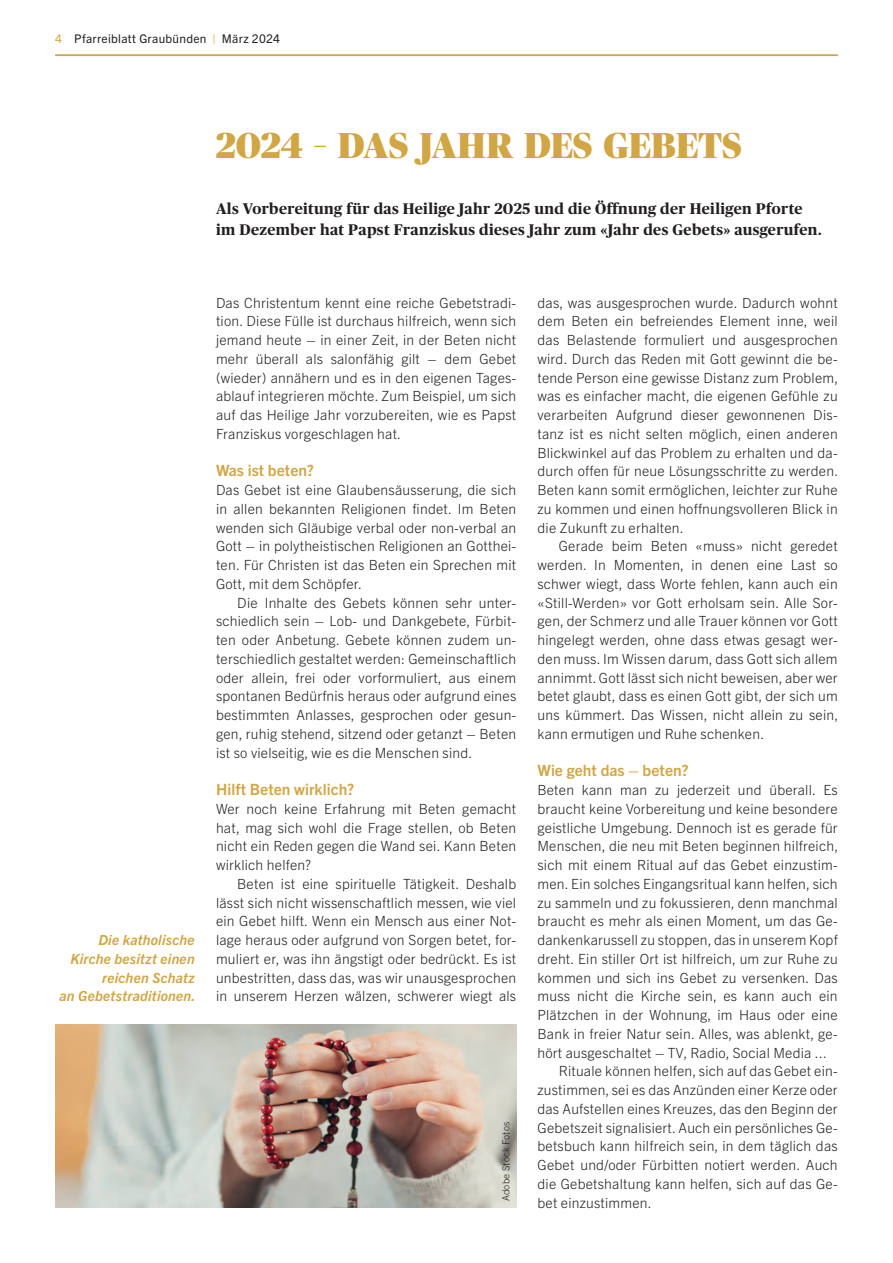
<style>
.page{position:relative;width:893px;height:1263px;background:#fff}
.page>*{position:absolute;margin:0;border:0;box-sizing:border-box;transform-origin:0 0}
.t1{font:900 36px "Publico Banner";letter-spacing:.015em;color:#d1a644}
.t2{font:700 15.6px "Trade Gothic Next LT Pro";letter-spacing:.005em;color:#d1a644}
.t3{font:700 15.3px/21px "Publico";letter-spacing:.025em;color:#231f20}
.t4{font:300 14.1px/18.8px "Trade Gothic Next LT Pro";letter-spacing:.015em;color:#231f20;text-align:justify}
.t5{font:italic 700 14.1px/18.8px "Trade Gothic Next LT Pro";letter-spacing:.015em;color:#d1a644;text-align:right}
.t6{font:12px "Trade Gothic Next LT Pro";letter-spacing:.025em;color:#231f20}
.t7{font:300 9.75px "Trade Gothic Next LT Pro";letter-spacing:.015em;color:#231f20}
.s1{color:#d1a644}
</style>
<div class="page">
<hr style="left:55px;top:55px;width:783px;height:1px;background:#d1a644">
<img style="left:55px;top:1025px;width:461px;height:183px">
<p class="t6" style="left:55px;top:31px;width:226px"><span class="s1">4</span> Pfarreiblatt Graubünden <span class="s1">|</span> März 2024</p>
<h1 class="t1" style="left:216px;top:125px;width:527px">2024 – DAS JAHR DES GEBETS</h1>
<p class="t3" style="left:216px;top:198px;width:607px">Als Vorbereitung für das Heilige Jahr 2025 und die Öffnung der Heiligen Pforte im Dezember hat Papst Franziskus dieses Jahr zum «Jahr des Gebets» ausgerufen.</p>
<p class="t5" style="left:59px;top:930px;width:138px">Die katholische<br>Kirche besitzt einen reichen Schatz<br>an Gebetstraditionen.</p>
<p class="t4" style="left:216px;top:292px;width:302px">Das Christentum kennt eine reiche Gebetstradi&shy;tion. Diese Fülle ist durchaus hilfreich, wenn sich jemand heute – in einer Zeit, in der Beten nicht mehr überall als salonfähig gilt – dem Gebet (wieder) annähern und es in den eigenen Tages&shy;ablauf integrieren möchte. Zum Beispiel, um sich auf das Heilige Jahr vorzubereiten, wie es Papst Franziskus vorgeschlagen hat.</p>
<p class="t2" style="left:216px;top:460px;width:99px">Was ist beten?</p>
<p class="t4" style="left:216px;top:480px;width:302px">Das Gebet ist eine Glaubensäusserung, die sich in allen bekannten Religionen findet. Im Beten wenden sich Gläubige verbal oder non-verbal an Gott – in polytheistischen Religionen an Gotthei&shy;ten. Für Christen ist das Beten ein Sprechen mit Gott, mit dem Schöpfer.</p>
<p class="t4" style="left:216px;top:592px;width:302px;text-indent:21px">Die Inhalte des Gebets können sehr unter&shy;schiedlich sein – Lob- und Dankgebete, Fürbit&shy;ten oder Anbetung. Gebete können zudem un&shy;terschiedlich gestaltet werden: Gemeinschaftlich oder allein, frei oder vorformuliert, aus einem spontanen Bedürfnis heraus oder aufgrund eines bestimmten Anlasses, gesprochen oder gesun&shy;gen, ruhig stehend, sitzend oder getanzt – Beten ist so vielseitig, wie es die Menschen sind.</p>
<p class="t2" style="left:216px;top:778px;width:140px">Hilft Beten wirklich?</p>
<p class="t4" style="left:216px;top:798px;width:302px">Wer noch keine Erfahrung mit Beten gemacht hat, mag sich wohl die Frage stellen, ob Beten nicht ein Reden gegen die Wand sei. Kann Beten wirklich helfen?</p>
<p class="t4" style="left:216px;top:873px;width:302px;text-indent:21px">Beten ist eine spirituelle Tätigkeit. Deshalb lässt sich nicht wissenschaftlich messen, wie viel ein Gebet hilft. Wenn ein Mensch aus einer Not&shy;lage heraus oder aufgrund von Sorgen betet, for&shy;muliert er, was ihn ängstigt oder bedrückt. Es ist unbestritten, dass das, was wir unausgesprochen in unserem Herzen wälzen, schwerer wiegt als</p>
<p class="t7" style="left:499px;top:1201px;width:81px;rotate:-90deg">Adobe Stock Fotos</p>
<p class="t4" style="left:537px;top:292px;width:302px">das, was ausgesprochen wurde. Dadurch wohnt dem Beten ein befreiendes Element inne, weil das Belastende formuliert und ausgesprochen wird. Durch das Reden mit Gott gewinnt die be&shy;tende Person eine gewisse Distanz zum Problem, was es einfacher macht, die eigenen Gefühle zu verarbeiten Aufgrund dieser gewonnenen Dis&shy;tanz ist es nicht selten möglich, einen anderen Blickwinkel auf das Problem zu erhalten und da&shy;durch offen für neue Lösungsschritte zu werden.<br>Beten kann somit ermöglichen, leichter zur Ruhe zu kommen und einen hoffnungsvolleren Blick in die Zukunft zu erhalten.</p>
<p class="t4" style="left:537px;top:536px;width:302px;text-indent:21px">Gerade beim Beten «muss» nicht geredet werden. In Momenten, in denen eine Last so schwer wiegt, dass Worte fehlen, kann auch ein «Still-Werden» vor Gott erholsam sein. Alle Sor&shy;gen, der Schmerz und alle Trauer können vor Gott hingelegt werden, ohne dass etwas gesagt wer&shy;den muss. Im Wissen darum, dass Gott sich allem annimmt. Gott lässt sich nicht beweisen, aber wer betet glaubt, dass es einen Gott gibt, der sich um uns kümmert. Das Wissen, nicht allein zu sein, kann ermutigen und Ruhe schenken.</p>
<p class="t2" style="left:537px;top:760px;width:153px">Wie geht das – beten?</p>
<p class="t4" style="left:537px;top:780px;width:302px">Beten kann man zu jederzeit und überall. Es</p>
<p class="t4" style="left:537px;top:798px;width:302px">braucht keine Vorbereitung und keine besondere</p>
<p class="t4" style="left:537px;top:817px;width:302px">geistliche Umgebung. Dennoch ist es gerade für</p>
<p class="t4" style="left:537px;top:836px;width:302px">Menschen, die neu mit Beten beginnen hilfreich,</p>
<p class="t4" style="left:537px;top:855px;width:302px">sich mit einem Ritual auf das Gebet einzustim-</p>
<p class="t4" style="left:537px;top:873px;width:302px">men. Ein solches Eingangsritual kann helfen, sich</p>
<p class="t4" style="left:537px;top:892px;width:302px">zu sammeln und zu fokussieren, denn manchmal</p>
<p class="t4" style="left:537px;top:911px;width:302px">braucht es mehr als einen Moment, um das Ge-</p>
<p class="t4" style="left:537px;top:930px;width:302px">dankenkarussell zu stoppen, das in unserem Kopf</p>
<p class="t4" style="left:537px;top:948px;width:302px">dreht. Ein stiller Ort ist hilfreich, um zur Ruhe zu</p>
<p class="t4" style="left:537px;top:967px;width:302px">kommen und sich ins Gebet zu versenken. Das</p>
<p class="t4" style="left:537px;top:986px;width:302px">muss nicht die Kirche sein, es kann auch ein</p>
<p class="t4" style="left:537px;top:1005px;width:302px">Plätzchen in der Wohnung, im Haus oder eine</p>
<p class="t4" style="left:537px;top:1023px;width:302px">Bank in freier Natur sein. Alles, was ablenkt, ge-</p>
<p class="t4" style="left:537px;top:1042px;width:291px">hört ausgeschaltet – TV, Radio, Social Media ...</p>
<p class="t4" style="left:559px;top:1061px;width:280px">Rituale können helfen, sich auf das Gebet ein-</p>
<p class="t4" style="left:537px;top:1080px;width:302px">zustimmen, sei es das Anzünden einer Kerze oder</p>
<p class="t4" style="left:537px;top:1098px;width:302px">das Aufstellen eines Kreuzes, das den Beginn der</p>
<p class="t4" style="left:537px;top:1117px;width:302px">Gebetszeit signalisiert. Auch ein persönliches Ge-</p>
<p class="t4" style="left:537px;top:1136px;width:302px">betsbuch kann hilfreich sein, in dem täglich das</p>
<p class="t4" style="left:537px;top:1155px;width:302px">Gebet und/oder Fürbitten notiert werden. Auch</p>
<p class="t4" style="left:537px;top:1173px;width:302px">die Gebetshaltung kann helfen, sich auf das Ge-</p>
<p class="t4" style="left:537px;top:1192px;width:116px">bet einzustimmen.</p>
</div>
